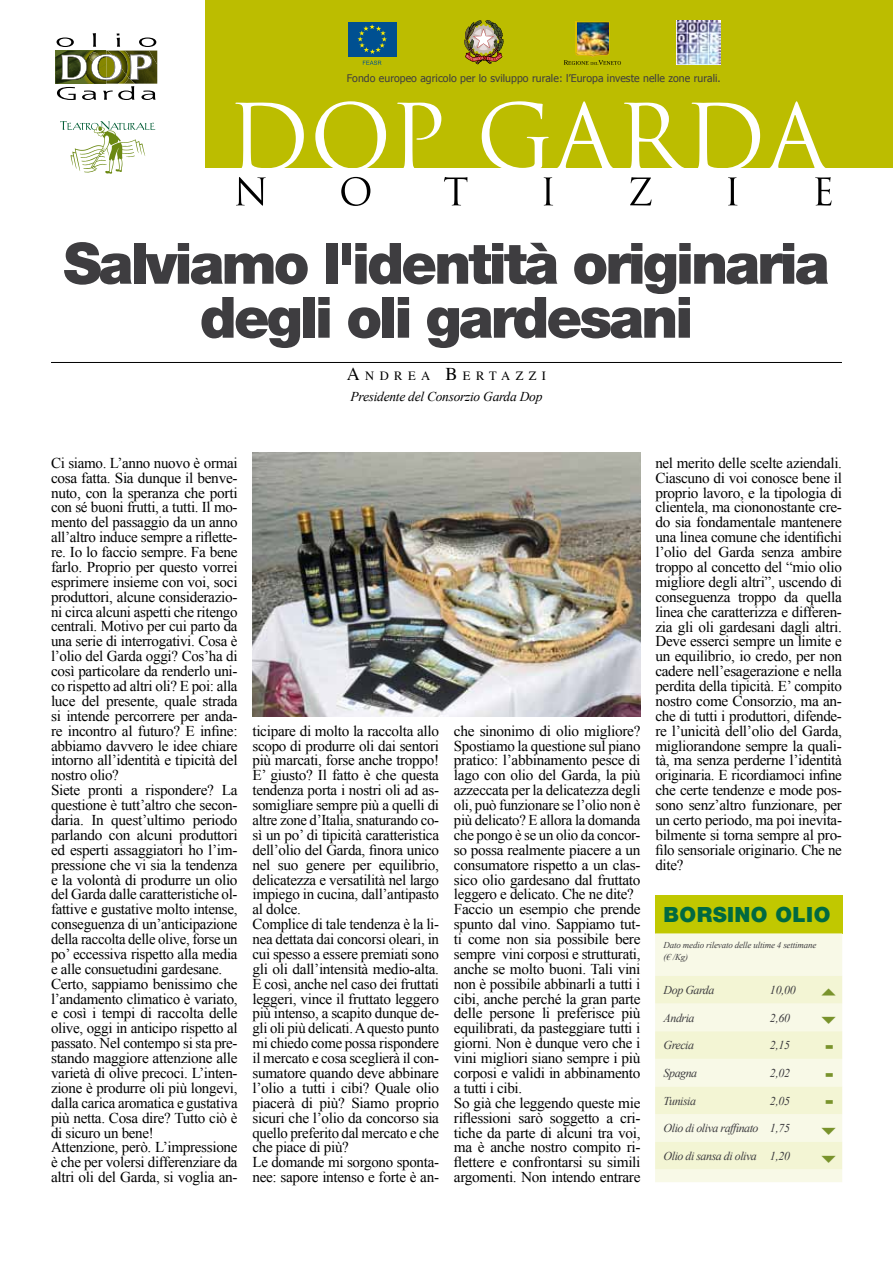
<style>
.page{position:relative;width:893px;height:1263px;background:#fff}
.page>*{position:absolute;margin:0;border:0;box-sizing:border-box;transform-origin:0 0}
.t1{font:89.85px "Trajan Pro";color:#fff}
.t2{font:900 57px/54px "Helvetica Neue LT Std";letter-spacing:-.05em;color:#3e3d40;text-align:center}
.t3{font:900 22.5px "Helvetica Neue LT Std";color:#79932c}
.t4{font:900 21px "Helvetica Neue LT Std";letter-spacing:.02em;color:#006941}
.t5{font:15px/14.9px "Times New Roman";letter-spacing:-.02em;color:#000}
.t6{font:italic 13.5px "Times New Roman";letter-spacing:-.02em;color:#000}
.t7{font:12.6px "Times";letter-spacing:.43em;color:#000}
.t8{font:italic 12px "Times New Roman";letter-spacing:-.04em;color:#3e3d40}
.t9{font:10.5px "Tahoma";letter-spacing:.005em;color:#3e3d40}
.t10{font:italic 9px/12px "Times New Roman";letter-spacing:-.02em;color:#3e3d40}
.s1{font-size:18px}
</style>
<div class="page">
<svg style="left:60px;top:121px;width:95px;height:53px"></svg>
<div style="left:205px;top:0;width:688px;height:168px;background:#bcbd00"></div>
<svg style="left:236px;top:177px;width:30px;height:29px"></svg>
<svg style="left:341px;top:177px;width:29px;height:29px"></svg>
<svg style="left:444px;top:177px;width:23px;height:28px"></svg>
<svg style="left:544px;top:177px;width:9px;height:28px"></svg>
<svg style="left:630px;top:177px;width:21px;height:28px"></svg>
<svg style="left:728px;top:177px;width:9px;height:28px"></svg>
<svg style="left:815px;top:177px;width:16px;height:29px"></svg>
<svg style="left:57px;top:33px;width:100px;height:67px"></svg>
<img style="left:677px;top:20px;width:43px;height:45px">
<hr style="left:575px;top:21px;width:35px;height:1px;background:#dfbf00">
<img style="left:564px;top:22px;width:57px;height:43px">
<div style="left:348px;top:22px;width:49px;height:34px;background:#005091"></div>
<svg style="left:358px;top:24px;width:29px;height:30px"></svg>
<svg style="left:363px;top:61px;width:19px;height:4px"></svg>
<svg style="left:464px;top:20px;width:40px;height:44px"></svg>
<hr style="left:51px;top:362px;width:791px;height:1px;background:#000">
<div style="left:655px;top:895px;width:187px;height:38px;background:#c1c800"></div>
<div style="left:655px;top:933px;width:187px;height:249px;background:#f8f9e7"></div>
<img style="left:252px;top:453px;width:388px;height:264px">
<svg style="left:655px;top:976px;width:187px;height:193px;background:#f5f6dc"></svg>
<p class="t9" style="left:347px;top:71px;width:375px">Fondo europeo agricolo per lo sviluppo rurale: l’Europa investe nelle zone rurali.</p>
<h1 class="t1" style="left:227px;top:81px;width:603px">DOP GARDA</h1>
<h2 class="t2" style="left:63px;top:236px;width:768px">Salviamo l'identità originaria degli oli gardesani</h2>
<p class="t7" style="left:347px;top:364px;width:201px"><span class="s1">A</span>NDREA <span class="s1">B</span>ERTAZZI</p>
<p class="t6" style="left:351px;top:387px;width:193px">Presidente del Consorzio Garda Dop</p>
<p class="t5" style="left:51px;top:455px;width:188px">Ci siamo. L’anno nuovo è ormai cosa fatta. Sia dunque il benve&shy;nuto, con la speranza che porti con sé buoni frutti, a tutti. Il mo&shy;mento del passaggio da un anno all’altro induce sempre a riflette&shy;re. Io lo faccio sempre. Fa bene farlo. Proprio per questo vorrei esprimere insieme con voi, soci produttori, alcune considerazio&shy;ni circa alcuni aspetti che ritengo centrali. Motivo per cui parto da una serie di interrogativi. Cosa è l’olio del Garda oggi? Cos’ha di così particolare da renderlo uni&shy;co rispetto ad altri oli? E poi: alla luce del presente, quale strada si intende percorrere per anda&shy;re incontro al futuro? E infine: abbiamo davvero le idee chiare intorno all’identità e tipicità del nostro olio?<br>Siete pronti a rispondere? La questione è tutt’altro che secon&shy;daria. In quest’ultimo periodo parlando con alcuni produttori ed esperti assaggiatori ho l’im&shy;pressione che vi sia la tendenza e la volontà di produrre un olio del Garda dalle caratteristiche ol&shy;fattive e gustative molto intense, conseguenza di un’anticipazione della raccolta delle olive, forse un po’ eccessiva rispetto alla media e alle consuetudini gardesane.<br>Certo, sappiamo benissimo che l’andamento climatico è variato, e così i tempi di raccolta delle olive, oggi in anticipo rispetto al passato. Nel contempo si sta pre&shy;stando maggiore attenzione alle varietà di olive precoci. L’inten&shy;zione è produrre oli più longevi, dalla carica aromatica e gustativa più netta. Cosa dire? Tutto ciò è di sicuro un bene!<br>Attenzione, però. L’impressione è che per volersi differenziare da altri oli del Garda, si voglia an-</p>
<p class="t5" style="left:252px;top:723px;width:188px">ticipare di molto la raccolta allo scopo di produrre oli dai sentori più marcati, forse anche troppo!<br>E’ giusto? Il fatto è che questa tendenza porta i nostri oli ad as&shy;somigliare sempre più a quelli di altre zone d’Italia, snaturando co&shy;sì un po’ di tipicità caratteristica dell’olio del Garda, finora unico nel suo genere per equilibrio, delicatezza e versatilità nel largo impiego in cucina, dall’antipasto al dolce.<br>Complice di tale tendenza è la li&shy;nea dettata dai concorsi oleari, in cui spesso a essere premiati sono gli oli dall’intensità medio-alta.<br>E così, anche nel caso dei fruttati leggeri, vince il fruttato leggero più intenso, a scapito dunque de&shy;gli oli più delicati. A questo punto mi chiedo come possa rispondere il mercato e cosa sceglierà il con&shy;sumatore quando deve abbinare l’olio a tutti i cibi? Quale olio piacerà di più? Siamo proprio sicuri che l’olio da concorso sia quello preferito dal mercato e che che piace di più?<br>Le domande mi sorgono sponta&shy;nee: sapore intenso e forte è an-</p>
<p class="t5" style="left:454px;top:723px;width:188px">che sinonimo di olio migliore?<br>Spostiamo la questione sul piano pratico: l’abbinamento pesce di lago con olio del Garda, la più azzeccata per la delicatezza degli oli, può funzionare se l’olio non è più delicato? E allora la domanda che pongo è se un olio da concor&shy;so possa realmente piacere a un consumatore rispetto a un clas&shy;sico olio gardesano dal fruttato leggero e delicato. Che ne dite?<br>Faccio un esempio che prende spunto dal vino. Sappiamo tut&shy;ti come non sia possibile bere sempre vini corposi e strutturati, anche se molto buoni. Tali vini non è possibile abbinarli a tutti i cibi, anche perché la gran parte delle persone li preferisce più equilibrati, da pasteggiare tutti i giorni. Non è dunque vero che i vini migliori siano sempre i più corposi e validi in abbinamento a tutti i cibi.<br>So già che leggendo queste mie riflessioni sarò soggetto a cri&shy;tiche da parte di alcuni tra voi, ma è anche nostro compito ri&shy;flettere e confrontarsi su simili argomenti. Non intendo entrare</p>
<p class="t5" style="left:655px;top:455px;width:188px;text-align:justify">nel merito delle scelte aziendali.<br>Ciascuno di voi conosce bene il proprio lavoro, e la tipologia di clientela, ma ciononostante cre&shy;do sia fondamentale mantenere una linea comune che identifichi l’olio del Garda senza ambire troppo al concetto del “mio olio migliore degli altri”, uscendo di conseguenza troppo da quella linea che caratterizza e differen&shy;zia gli oli gardesani dagli altri.<br>Deve esserci sempre un limite e un equilibrio, io credo, per non cadere nell’esagerazione e nella perdita della tipicità. E’ compito nostro come Consorzio, ma an&shy;che di tutti i produttori, difende&shy;re l’unicità dell’olio del Garda, migliorandone sempre la quali&shy;tà, ma senza perderne l’identità originaria. E ricordiamoci infine che certe tendenze e mode pos&shy;sono senz’altro funzionare, per un certo periodo, ma poi inevita&shy;bilmente si torna sempre al pro&shy;filo sensoriale originario. Che ne dite?</p>
<h3 class="t4" style="left:664px;top:902px;width:168px">BORSINO OLIO</h3>
<p class="t10" style="left:664px;top:939px;width:154px">Dato medio rilevato delle ultime 4 settimane (€ /Kg)</p>
<p class="t8" style="left:664px;top:982px;width:52px">Dop Garda</p>
<p class="t8" style="left:770px;top:982px;width:28px">10,00</p>
<p class="t8" style="left:664px;top:1009px;width:32px">Andria</p>
<p class="t8" style="left:770px;top:1009px;width:22px">2,60</p>
<p class="t8" style="left:664px;top:1037px;width:32px">Grecia</p>
<p class="t8" style="left:770px;top:1037px;width:22px">2,15</p>
<h3 class="t3" style="left:825px;top:1032px;width:11px">-</h3>
<p class="t8" style="left:664px;top:1064px;width:35px">Spagna</p>
<p class="t8" style="left:770px;top:1064px;width:22px">2,02</p>
<h3 class="t3" style="left:825px;top:1059px;width:11px">-</h3>
<p class="t8" style="left:664px;top:1092px;width:34px">Tunisia</p>
<p class="t8" style="left:770px;top:1092px;width:22px">2,05</p>
<h3 class="t3" style="left:825px;top:1087px;width:11px">-</h3>
<p class="t8" style="left:664px;top:1120px;width:128px">Olio di oliva raffinato 1,75</p>
<p class="t8" style="left:664px;top:1147px;width:128px">Olio di sansa di oliva 1,20</p>
</div>
